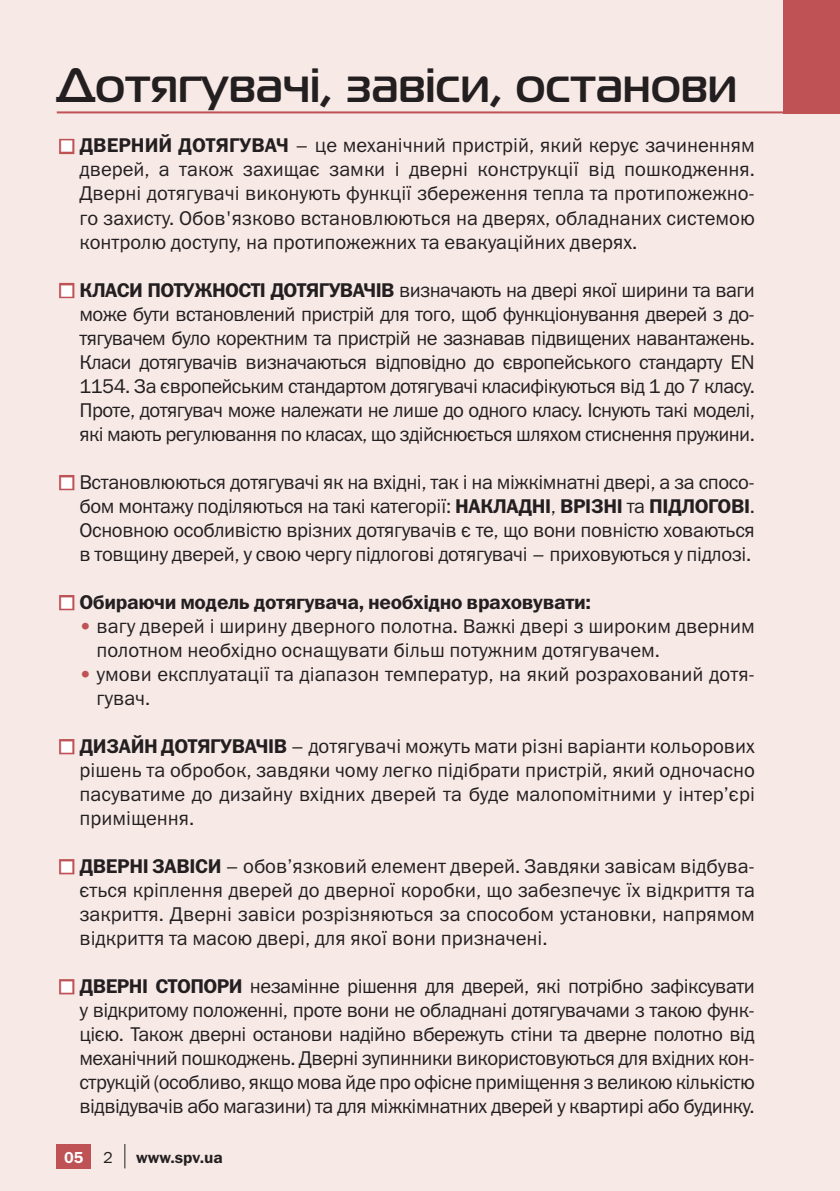
<style>
.page{position:relative;width:840px;height:1191px;background:#fff}
.page>*{position:absolute;margin:0;border:0;box-sizing:border-box;transform-origin:0 0}
.t1{font:700 48px "Magistral C";letter-spacing:.01em;color:#231f20}
.t2{font:20px/24px "Franklin Gothic Book C";color:#231f20;text-align:justify}
.t3{font:20px "Franklin Gothic Demi C";letter-spacing:-.02em;color:#231f20}
.t4{font:16px "Franklin Gothic Demi C";color:#231f20}
.t5{font:16px "Franklin Gothic Demi C";color:#fff}
.s1{font-family:"Franklin Gothic Demi C"}
.s2{color:#be5255}
.s3{font-family:"Franklin Gothic Book C";color:#231f20}
</style>
<div class="page">
<div style="left:0;top:0;width:839px;height:1191px;background:#f7e9e6"></div>
<hr style="left:57px;top:111px;width:782px;height:2px;background:#be5255">
<div style="left:782px;top:0;width:57px;height:113px;background:#be5255"></div>
<div style="left:57px;top:1144px;width:34px;height:24px;background:#be5255"></div>
<svg style="left:124px;top:1144px;width:1px;height:24px"></svg>
<h1 class="t1" style="left:57px;top:57px;width:681px">Дотягувачі, завіси, останови</h1>
<p class="t2" style="left:79px;top:136px;width:676px"><span class="s1">ДВЕРНИЙ ДОТЯГУВАЧ</span> – це механічний пристрій, який керує зачиненням дверей, а також захищає замки і дверні конструкції від пошкодження.<br>Дверні дотягувачі виконують функції збереження тепла та протипожежно&shy;го захисту. Обов'язково встановлюються на дверях, обладнаних системою контролю доступу, на протипожежних та евакуаційних дверях.</p>
<p class="t2" style="left:79px;top:280px;width:676px"><span class="s1">КЛАСИ ПОТУЖНОСТІ ДОТЯГУВАЧІВ</span> визначають на двері якої ширини та ваги може бути встановлений пристрій для того, щоб функціонування дверей з до&shy;тягувачем було коректним та пристрій не зазнавав підвищених навантажень.<br>Класи дотягувачів визначаються відповідно до європейського стандарту EN 1154. За європейським стандартом дотягувачі класифікуються від 1 до 7 класу.<br>Проте, дотягувач може належати не лише до одного класу. Існують такі моделі, які мають регулювання по класах, що здійснюється шляхом стиснення пружини.</p>
<p class="t2" style="left:79px;top:472px;width:676px">Встановлюються дотягувачі як на вхідні, так і на міжкімнатні двері, а за спосо&shy;бом монтажу поділяються на такі категорії: <span class="s1">НАКЛАДНІ</span>, <span class="s1">ВРІЗНІ</span> та <span class="s1">ПІДЛОГОВІ</span>.<br>Основною особливістю врізних дотягувачів є те, що вони повністю ховаються в товщину дверей, у свою чергу підлогові дотягувачі – приховуються у підлозі.</p>
<p class="t3" style="left:79px;top:590px;width:513px">Обираючи модель дотягувача, необхідно враховувати:</p>
<p class="t2" style="left:96px;top:616px;width:659px;text-indent:-17px"><span class="s2">•</span> вагу дверей і ширину дверного полотна. Важкі двері з широким дверним полотном необхідно оснащувати більш потужним дотягувачем.</p>
<p class="t2" style="left:96px;top:664px;width:659px;text-indent:-17px"><span class="s2">•</span> умови експлуатації та діапазон температур, на який розрахований дотя&shy;гувач.</p>
<p class="t2" style="left:79px;top:736px;width:676px"><span class="s1">ДИЗАЙН ДОТЯГУВАЧІВ</span> – дотягувачі можуть мати різні варіанти кольорових рішень та обробок, завдяки чому легко підібрати пристрій, який одночасно пасуватиме до дизайну вхідних дверей та буде малопомітними у інтер’єрі приміщення.</p>
<p class="t2" style="left:79px;top:856px;width:676px"><span class="s1">ДВЕРНІ ЗАВІСИ</span> – обов’язковий елемент дверей. Завдяки завісам відбува&shy;ється кріплення дверей до дверної коробки, що забезпечує їх відкриття та закриття. Дверні завіси розрізняються за способом установки, напрямом відкриття та масою двері, для якої вони призначені.</p>
<p class="t2" style="left:79px;top:976px;width:676px"><span class="s1">ДВЕРНІ СТОПОРИ</span> незамінне рішення для дверей, які потрібно зафіксувати у відкритому положенні, проте вони не обладнані дотягувачами з такою функ&shy;цією. Також дверні останови надійно вбережуть стіни та дверне полотно від механічний пошкоджень. Дверні зупинники використовуються для вхідних кон&shy;струкцій (особливо, якщо мова йде про офісне приміщення з великою кількістю відвідувачів або магазини) та для міжкімнатних дверей у квартирі або будинку.</p>
<p class="t5" style="left:64px;top:1148px;width:50px">05 <span class="s3">2</span></p>
<p class="t4" style="left:136px;top:1148px;width:88px">www.spv.ua</p>
</div>
